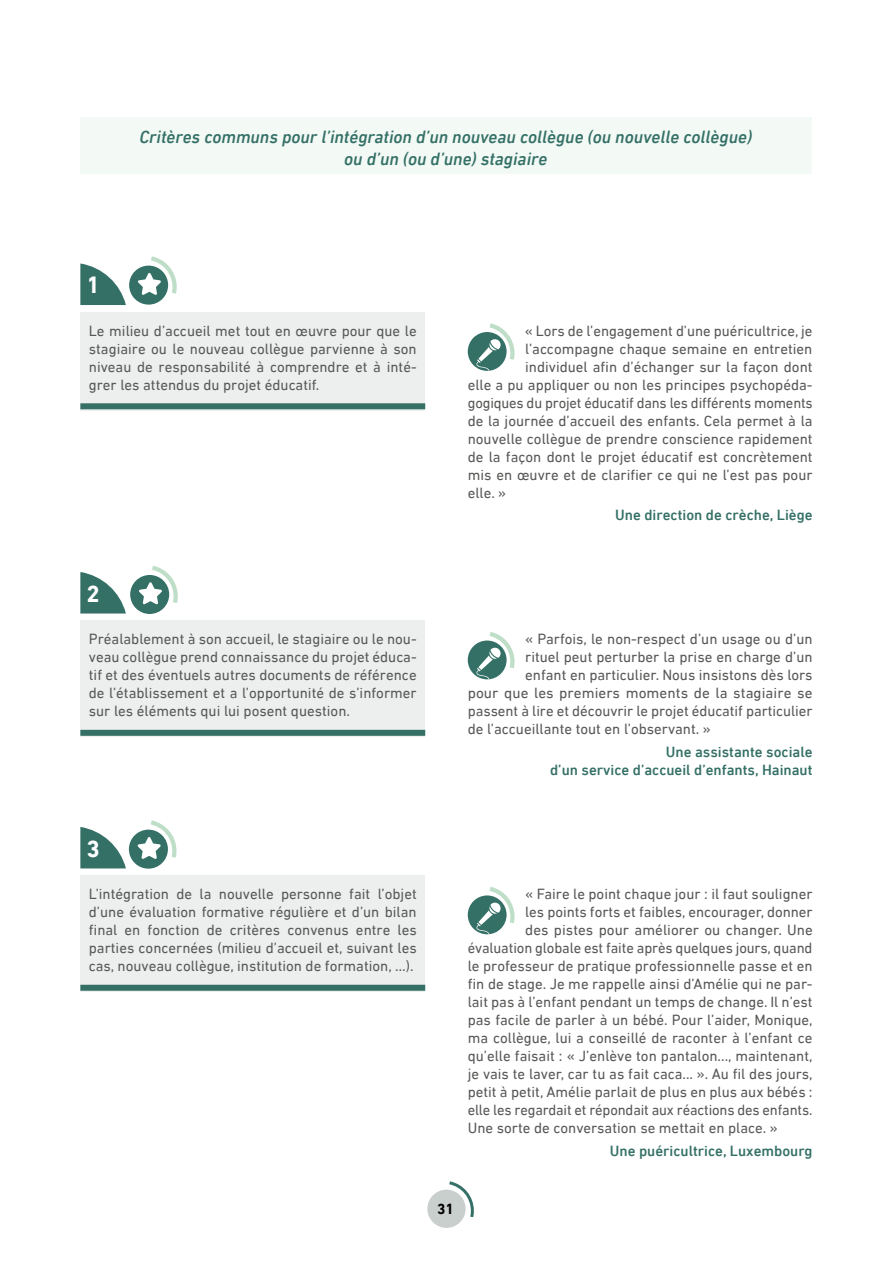
<style>
.page{position:relative;width:893px;height:1263px;background:#fff}
.page>*{position:absolute;margin:0;border:0;box-sizing:border-box;transform-origin:0 0}
.t1{font:700 24px "DIN Next LT Pro";color:#fff}
.Liste_puce_Encadré{font:italic 500 18px/21.6px "DIN Next LT Pro";color:#347066;text-align:center}
.Encadré_Critère{font:15px/18px "DIN Next LT Pro";color:#575756;text-align:justify}
.Signature_encadré{font:500 15px/18px "DIN Next LT Pro";color:#347066;text-align:right}
.t2{font:700 15px "DIN Next LT Pro";color:#000}
</style>
<div class="page">
<div style="left:427px;top:1189px;width:39px;height:39px;background:#c9cfcd;border-radius:50%"></div>
<svg style="left:446px;top:1181px;width:28px;height:39px"></svg>
<div style="left:81px;top:117px;width:731px;height:56px;background:#f3f9f5"></div>
<svg style="left:80px;top:263px;width:46px;height:42px"></svg>
<div style="left:129px;top:266px;width:39px;height:39px;background:#347066;border-radius:50%"></div>
<svg style="left:138px;top:256px;width:39px;height:42px"></svg>
<div style="left:80px;top:312px;width:345px;height:99px;background:#edefef"></div>
<div style="left:80px;top:403px;width:345px;height:6px;background:#347066"></div>
<div style="left:468px;top:332px;width:39px;height:39px;background:#347066;border-radius:50%"></div>
<svg style="left:476px;top:323px;width:39px;height:48px"></svg>
<svg style="left:80px;top:572px;width:46px;height:41px"></svg>
<div style="left:130px;top:575px;width:39px;height:39px;background:#347066;border-radius:50%"></div>
<svg style="left:139px;top:565px;width:39px;height:42px"></svg>
<div style="left:80px;top:620px;width:345px;height:117px;background:#edefef"></div>
<div style="left:80px;top:730px;width:345px;height:6px;background:#347066"></div>
<div style="left:468px;top:640px;width:39px;height:39px;background:#347066;border-radius:50%"></div>
<svg style="left:476px;top:632px;width:39px;height:47px"></svg>
<svg style="left:80px;top:827px;width:46px;height:41px"></svg>
<div style="left:129px;top:830px;width:39px;height:39px;background:#347066;border-radius:50%"></div>
<svg style="left:138px;top:820px;width:39px;height:42px"></svg>
<div style="left:80px;top:875px;width:345px;height:117px;background:#edefef"></div>
<div style="left:80px;top:985px;width:345px;height:6px;background:#347066"></div>
<div style="left:468px;top:895px;width:39px;height:39px;background:#347066;border-radius:50%"></div>
<svg style="left:476px;top:887px;width:39px;height:47px"></svg>
<p class="Liste_puce_Encadré" style="left:139px;top:126px;width:614px">Critères communs pour l’intégration d’un nouveau collègue (ou nouvelle collègue) ou d’un (ou d’une) stagiaire</p>
<p class="t1" style="left:86px;top:271px;width:15px">1</p>
<p class="Encadré_Critère" style="left:89px;top:321px;width:329px">Le milieu d’accueil met tout en œuvre pour que le stagiaire ou le nouveau collègue parvienne à son niveau de responsabilité à comprendre et à inté&shy;grer les attendus du projet éducatif.</p>
<p class="Encadré_Critère" style="left:525px;top:321px;width:289px">« Lors de l’engagement d’une puéricultrice, je</p>
<p class="Encadré_Critère" style="left:525px;top:339px;width:289px">l’accompagne chaque semaine en entretien</p>
<p class="Encadré_Critère" style="left:525px;top:357px;width:289px">individuel afin d’échanger sur la façon dont</p>
<p class="Encadré_Critère" style="left:468px;top:375px;width:346px">elle a pu appliquer ou non les principes psychopéda-</p>
<p class="Encadré_Critère" style="left:468px;top:393px;width:346px">gogiques du projet éducatif dans les différents moments</p>
<p class="Encadré_Critère" style="left:468px;top:411px;width:346px">de la journée d’accueil des enfants. Cela permet à la</p>
<p class="Encadré_Critère" style="left:468px;top:429px;width:346px">nouvelle collègue de prendre conscience rapidement</p>
<p class="Encadré_Critère" style="left:468px;top:447px;width:346px">de la façon dont le projet éducatif est concrètement</p>
<p class="Encadré_Critère" style="left:468px;top:465px;width:346px">mis en œuvre et de clarifier ce qui ne l’est pas pour</p>
<p class="Encadré_Critère" style="left:468px;top:483px;width:40px">elle. »</p>
<p class="Signature_encadré" style="left:615px;top:506px;width:199px">Une direction de crèche, Liège</p>
<p class="t1" style="left:86px;top:579px;width:15px">2</p>
<p class="Encadré_Critère" style="left:89px;top:630px;width:329px">Préalablement à son accueil, le stagiaire ou le nou&shy;veau collègue prend connaissance du projet éduca&shy;tif et des éventuels autres documents de référence de l’établissement et a l’opportunité de s’informer sur les éléments qui lui posent question.</p>
<p class="Encadré_Critère" style="left:525px;top:630px;width:289px">« Parfois, le non-respect d’un usage ou d’un</p>
<p class="Encadré_Critère" style="left:525px;top:648px;width:289px">rituel peut perturber la prise en charge d’un</p>
<p class="Encadré_Critère" style="left:525px;top:666px;width:289px">enfant en particulier. Nous insistons dès lors</p>
<p class="Encadré_Critère" style="left:468px;top:684px;width:346px">pour que les premiers moments de la stagiaire se</p>
<p class="Encadré_Critère" style="left:468px;top:702px;width:346px">passent à lire et découvrir le projet éducatif particulier</p>
<p class="Encadré_Critère" style="left:468px;top:720px;width:245px">de l’accueillante tout en l’observant. »</p>
<p class="Signature_encadré" style="left:550px;top:742px;width:264px">Une assistante sociale<br>d’un service d’accueil d’enfants, Hainaut</p>
<p class="t1" style="left:86px;top:834px;width:15px">3</p>
<p class="Encadré_Critère" style="left:89px;top:885px;width:329px">L’intégration de la nouvelle personne fait l’objet d’une évaluation formative régulière et d’un bilan final en fonction de critères convenus entre les parties concernées (milieu d’accueil et, suivant les cas, nouveau collègue, institution de formation, …).</p>
<p class="Encadré_Critère" style="left:525px;top:885px;width:289px">« Faire le point chaque jour : il faut souligner</p>
<p class="Encadré_Critère" style="left:525px;top:903px;width:289px">les points forts et faibles, encourager, donner</p>
<p class="Encadré_Critère" style="left:525px;top:921px;width:289px">des pistes pour améliorer ou changer. Une</p>
<p class="Encadré_Critère" style="left:468px;top:939px;width:346px">évaluation globale est faite après quelques jours, quand</p>
<p class="Encadré_Critère" style="left:468px;top:957px;width:346px">le professeur de pratique professionnelle passe et en</p>
<p class="Encadré_Critère" style="left:468px;top:975px;width:346px">fin de stage. Je me rappelle ainsi d’Amélie qui ne par-</p>
<p class="Encadré_Critère" style="left:468px;top:993px;width:346px">lait pas à l’enfant pendant un temps de change. Il n’est</p>
<p class="Encadré_Critère" style="left:468px;top:1011px;width:346px">pas facile de parler à un bébé. Pour l’aider, Monique,</p>
<p class="Encadré_Critère" style="left:468px;top:1029px;width:346px">ma collègue, lui a conseillé de raconter à l’enfant ce</p>
<p class="Encadré_Critère" style="left:468px;top:1047px;width:346px">qu’elle faisait : « J’enlève ton pantalon..., maintenant,</p>
<p class="Encadré_Critère" style="left:468px;top:1065px;width:346px">je vais te laver, car tu as fait caca... ». Au fil des jours,</p>
<p class="Encadré_Critère" style="left:468px;top:1083px;width:346px">petit à petit, Amélie parlait de plus en plus aux bébés :</p>
<p class="Encadré_Critère" style="left:468px;top:1101px;width:346px">elle les regardait et répondait aux réactions des enfants.</p>
<p class="Encadré_Critère" style="left:468px;top:1119px;width:311px">Une sorte de conversation se mettait en place. »</p>
<p class="Signature_encadré" style="left:610px;top:1141px;width:204px">Une puéricultrice, Luxembourg</p>
<p class="t2" style="left:437px;top:1200px;width:18px">31</p>
</div>
